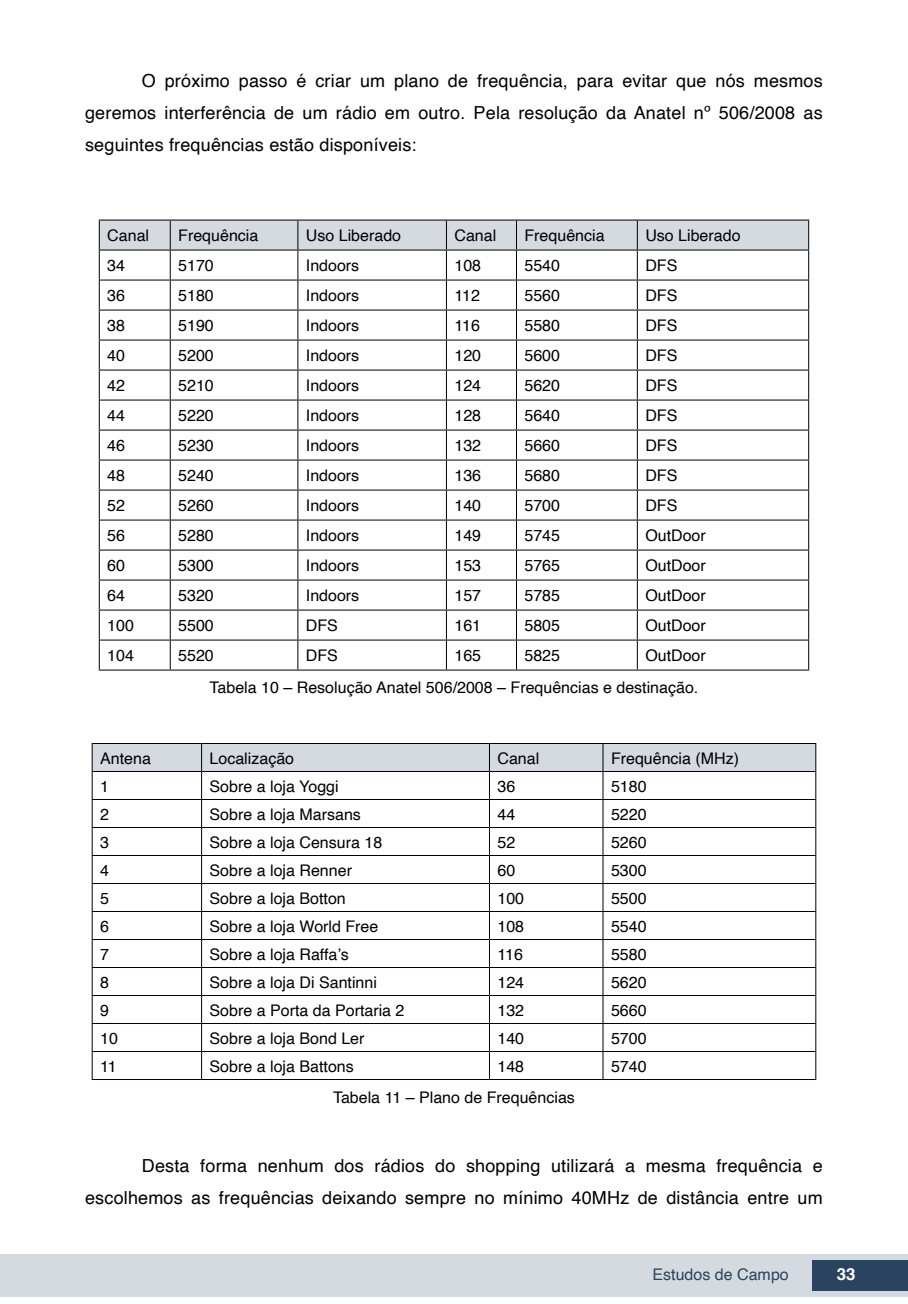
<style>
.page{position:relative;width:908px;height:1304px;background:#fff}
.page>*{position:absolute;margin:0;border:0;box-sizing:border-box;transform-origin:0 0}
.txt{font:18px/32px "Helvetica";letter-spacing:.01em;color:#000;text-align:justify}
.t1{font:700 16.8px "Helvetica";color:#fff}
.tab_txt{font:16px "Helvetica";color:#000}
.imagens_graf_tab{font:16px "Helvetica";color:#000}
.t2{font:16px "Helvetica";color:#2a435e}
</style>
<div class="page">
<div style="left:0;top:1254px;width:906px;height:43px;background:#d4dadf"></div>
<div style="left:812px;top:1261px;width:95px;height:30px;background:#2a435e"></div>
<hr style="left:99px;top:670px;width:71px;height:1px;background:#000">
<hr style="left:170px;top:670px;width:128px;height:1px;background:#000">
<hr style="left:298px;top:670px;width:148px;height:1px;background:#000">
<hr style="left:446px;top:670px;width:70px;height:1px;background:#000">
<hr style="left:516px;top:670px;width:121px;height:1px;background:#000">
<hr style="left:637px;top:670px;width:171px;height:1px;background:#000">
<svg style="left:99px;top:220px;width:709px;height:450px"></svg>
<svg style="left:92px;top:743px;width:723px;height:336px"></svg>
<hr style="left:92px;top:1079px;width:109px;height:1px;background:#000">
<hr style="left:201px;top:1079px;width:288px;height:1px;background:#000">
<hr style="left:489px;top:1079px;width:113px;height:1px;background:#000">
<hr style="left:602px;top:1079px;width:213px;height:1px;background:#000">
<p class="txt" style="left:85px;top:65px;width:738px;text-indent:57px">O próximo passo é criar um plano de frequência, para evitar que nós mesmos geremos interferência de um rádio em outro. Pela resolução da Anatel nº 506/2008 as seguintes frequências estão disponíveis:</p>
<p class="tab_txt" style="left:107px;top:223px;width:43px">Canal</p>
<p class="tab_txt" style="left:178px;top:223px;width:82px">Frequência</p>
<p class="tab_txt" style="left:306px;top:223px;width:97px">Uso Liberado</p>
<p class="tab_txt" style="left:454px;top:223px;width:43px">Canal</p>
<p class="tab_txt" style="left:524px;top:223px;width:82px">Frequência</p>
<p class="tab_txt" style="left:645px;top:223px;width:97px">Uso Liberado</p>
<p class="tab_txt" style="left:107px;top:253px;width:19px">34</p>
<p class="tab_txt" style="left:178px;top:253px;width:37px">5170</p>
<p class="tab_txt" style="left:306px;top:253px;width:55px">Indoors</p>
<p class="tab_txt" style="left:454px;top:253px;width:28px">108</p>
<p class="tab_txt" style="left:524px;top:253px;width:37px">5540</p>
<p class="tab_txt" style="left:645px;top:253px;width:33px">DFS</p>
<p class="tab_txt" style="left:107px;top:283px;width:19px">36</p>
<p class="tab_txt" style="left:178px;top:283px;width:37px">5180</p>
<p class="tab_txt" style="left:306px;top:283px;width:55px">Indoors</p>
<p class="tab_txt" style="left:454px;top:283px;width:27px">112</p>
<p class="tab_txt" style="left:524px;top:283px;width:37px">5560</p>
<p class="tab_txt" style="left:645px;top:283px;width:33px">DFS</p>
<p class="tab_txt" style="left:107px;top:313px;width:19px">38</p>
<p class="tab_txt" style="left:178px;top:313px;width:37px">5190</p>
<p class="tab_txt" style="left:306px;top:313px;width:55px">Indoors</p>
<p class="tab_txt" style="left:454px;top:313px;width:27px">116</p>
<p class="tab_txt" style="left:524px;top:313px;width:37px">5580</p>
<p class="tab_txt" style="left:645px;top:313px;width:33px">DFS</p>
<p class="tab_txt" style="left:107px;top:343px;width:19px">40</p>
<p class="tab_txt" style="left:178px;top:343px;width:37px">5200</p>
<p class="tab_txt" style="left:306px;top:343px;width:55px">Indoors</p>
<p class="tab_txt" style="left:454px;top:343px;width:28px">120</p>
<p class="tab_txt" style="left:524px;top:343px;width:37px">5600</p>
<p class="tab_txt" style="left:645px;top:343px;width:33px">DFS</p>
<p class="tab_txt" style="left:107px;top:373px;width:19px">42</p>
<p class="tab_txt" style="left:178px;top:373px;width:37px">5210</p>
<p class="tab_txt" style="left:306px;top:373px;width:55px">Indoors</p>
<p class="tab_txt" style="left:454px;top:373px;width:28px">124</p>
<p class="tab_txt" style="left:524px;top:373px;width:37px">5620</p>
<p class="tab_txt" style="left:645px;top:373px;width:33px">DFS</p>
<p class="tab_txt" style="left:107px;top:403px;width:19px">44</p>
<p class="tab_txt" style="left:178px;top:403px;width:37px">5220</p>
<p class="tab_txt" style="left:306px;top:403px;width:55px">Indoors</p>
<p class="tab_txt" style="left:454px;top:403px;width:28px">128</p>
<p class="tab_txt" style="left:524px;top:403px;width:37px">5640</p>
<p class="tab_txt" style="left:645px;top:403px;width:33px">DFS</p>
<p class="tab_txt" style="left:107px;top:433px;width:19px">46</p>
<p class="tab_txt" style="left:178px;top:433px;width:37px">5230</p>
<p class="tab_txt" style="left:306px;top:433px;width:55px">Indoors</p>
<p class="tab_txt" style="left:454px;top:433px;width:28px">132</p>
<p class="tab_txt" style="left:524px;top:433px;width:37px">5660</p>
<p class="tab_txt" style="left:645px;top:433px;width:33px">DFS</p>
<p class="tab_txt" style="left:107px;top:463px;width:19px">48</p>
<p class="tab_txt" style="left:178px;top:463px;width:37px">5240</p>
<p class="tab_txt" style="left:306px;top:463px;width:55px">Indoors</p>
<p class="tab_txt" style="left:454px;top:463px;width:28px">136</p>
<p class="tab_txt" style="left:524px;top:463px;width:37px">5680</p>
<p class="tab_txt" style="left:645px;top:463px;width:33px">DFS</p>
<p class="tab_txt" style="left:107px;top:493px;width:19px">52</p>
<p class="tab_txt" style="left:178px;top:493px;width:37px">5260</p>
<p class="tab_txt" style="left:306px;top:493px;width:55px">Indoors</p>
<p class="tab_txt" style="left:454px;top:493px;width:28px">140</p>
<p class="tab_txt" style="left:524px;top:493px;width:37px">5700</p>
<p class="tab_txt" style="left:645px;top:493px;width:33px">DFS</p>
<p class="tab_txt" style="left:107px;top:523px;width:19px">56</p>
<p class="tab_txt" style="left:178px;top:523px;width:37px">5280</p>
<p class="tab_txt" style="left:306px;top:523px;width:55px">Indoors</p>
<p class="tab_txt" style="left:454px;top:523px;width:28px">149</p>
<p class="tab_txt" style="left:524px;top:523px;width:37px">5745</p>
<p class="tab_txt" style="left:645px;top:523px;width:62px">OutDoor</p>
<p class="tab_txt" style="left:107px;top:553px;width:19px">60</p>
<p class="tab_txt" style="left:178px;top:553px;width:37px">5300</p>
<p class="tab_txt" style="left:306px;top:553px;width:55px">Indoors</p>
<p class="tab_txt" style="left:454px;top:553px;width:28px">153</p>
<p class="tab_txt" style="left:524px;top:553px;width:37px">5765</p>
<p class="tab_txt" style="left:645px;top:553px;width:62px">OutDoor</p>
<p class="tab_txt" style="left:107px;top:583px;width:19px">64</p>
<p class="tab_txt" style="left:178px;top:583px;width:37px">5320</p>
<p class="tab_txt" style="left:306px;top:583px;width:55px">Indoors</p>
<p class="tab_txt" style="left:454px;top:583px;width:28px">157</p>
<p class="tab_txt" style="left:524px;top:583px;width:37px">5785</p>
<p class="tab_txt" style="left:645px;top:583px;width:62px">OutDoor</p>
<p class="tab_txt" style="left:107px;top:613px;width:28px">100</p>
<p class="tab_txt" style="left:178px;top:613px;width:37px">5500</p>
<p class="tab_txt" style="left:306px;top:613px;width:33px">DFS</p>
<p class="tab_txt" style="left:454px;top:613px;width:28px">161</p>
<p class="tab_txt" style="left:524px;top:613px;width:37px">5805</p>
<p class="tab_txt" style="left:645px;top:613px;width:62px">OutDoor</p>
<p class="tab_txt" style="left:107px;top:643px;width:28px">104</p>
<p class="tab_txt" style="left:178px;top:643px;width:37px">5520</p>
<p class="tab_txt" style="left:306px;top:643px;width:33px">DFS</p>
<p class="tab_txt" style="left:454px;top:643px;width:28px">165</p>
<p class="tab_txt" style="left:524px;top:643px;width:37px">5825</p>
<p class="tab_txt" style="left:645px;top:643px;width:62px">OutDoor</p>
<p class="imagens_graf_tab" style="left:209px;top:675px;width:490px">Tabela 10 – Resolução Anatel 506/2008 – Frequências e destinação.</p>
<p class="tab_txt" style="left:100px;top:746px;width:52px">Antena</p>
<p class="tab_txt" style="left:209px;top:746px;width:86px">Localização</p>
<p class="tab_txt" style="left:497px;top:746px;width:43px">Canal</p>
<p class="tab_txt" style="left:610px;top:746px;width:130px">Frequência (MHz)</p>
<p class="tab_txt" style="left:100px;top:774px;width:10px">1</p>
<p class="tab_txt" style="left:209px;top:774px;width:130px">Sobre a loja Yoggi</p>
<p class="tab_txt" style="left:497px;top:774px;width:19px">36</p>
<p class="tab_txt" style="left:610px;top:774px;width:37px">5180</p>
<p class="tab_txt" style="left:100px;top:802px;width:10px">2</p>
<p class="tab_txt" style="left:209px;top:802px;width:153px">Sobre a loja Marsans</p>
<p class="tab_txt" style="left:497px;top:802px;width:19px">44</p>
<p class="tab_txt" style="left:610px;top:802px;width:37px">5220</p>
<p class="tab_txt" style="left:100px;top:830px;width:10px">3</p>
<p class="tab_txt" style="left:209px;top:830px;width:174px">Sobre a loja Censura 18</p>
<p class="tab_txt" style="left:497px;top:830px;width:19px">52</p>
<p class="tab_txt" style="left:610px;top:830px;width:37px">5260</p>
<p class="tab_txt" style="left:100px;top:858px;width:10px">4</p>
<p class="tab_txt" style="left:209px;top:858px;width:144px">Sobre a loja Renner</p>
<p class="tab_txt" style="left:497px;top:858px;width:19px">60</p>
<p class="tab_txt" style="left:610px;top:858px;width:37px">5300</p>
<p class="tab_txt" style="left:100px;top:886px;width:10px">5</p>
<p class="tab_txt" style="left:209px;top:886px;width:138px">Sobre a loja Botton</p>
<p class="tab_txt" style="left:497px;top:886px;width:28px">100</p>
<p class="tab_txt" style="left:610px;top:886px;width:37px">5500</p>
<p class="tab_txt" style="left:100px;top:914px;width:10px">6</p>
<p class="tab_txt" style="left:209px;top:914px;width:170px">Sobre a loja World Free</p>
<p class="tab_txt" style="left:497px;top:914px;width:28px">108</p>
<p class="tab_txt" style="left:610px;top:914px;width:37px">5540</p>
<p class="tab_txt" style="left:100px;top:942px;width:10px">7</p>
<p class="tab_txt" style="left:209px;top:942px;width:141px">Sobre a loja Raffa’s</p>
<p class="tab_txt" style="left:497px;top:942px;width:27px">116</p>
<p class="tab_txt" style="left:610px;top:942px;width:37px">5580</p>
<p class="tab_txt" style="left:100px;top:970px;width:10px">8</p>
<p class="tab_txt" style="left:209px;top:970px;width:169px">Sobre a loja Di Santinni</p>
<p class="tab_txt" style="left:497px;top:970px;width:28px">124</p>
<p class="tab_txt" style="left:610px;top:970px;width:37px">5620</p>
<p class="tab_txt" style="left:100px;top:998px;width:10px">9</p>
<p class="tab_txt" style="left:209px;top:998px;width:196px">Sobre a Porta da Portaria 2</p>
<p class="tab_txt" style="left:497px;top:998px;width:28px">132</p>
<p class="tab_txt" style="left:610px;top:998px;width:37px">5660</p>
<p class="tab_txt" style="left:100px;top:1026px;width:19px">10</p>
<p class="tab_txt" style="left:209px;top:1026px;width:156px">Sobre a loja Bond Ler</p>
<p class="tab_txt" style="left:497px;top:1026px;width:28px">140</p>
<p class="tab_txt" style="left:610px;top:1026px;width:37px">5700</p>
<p class="tab_txt" style="left:100px;top:1054px;width:18px">11</p>
<p class="tab_txt" style="left:209px;top:1054px;width:146px">Sobre a loja Battons</p>
<p class="tab_txt" style="left:497px;top:1054px;width:28px">148</p>
<p class="tab_txt" style="left:610px;top:1054px;width:37px">5740</p>
<p class="imagens_graf_tab" style="left:333px;top:1085px;width:243px">Tabela 11 – Plano de Frequências</p>
<p class="txt" style="left:85px;top:1150px;width:738px;text-align:right">Desta forma nenhum dos rádios do shopping utilizará a mesma frequência e escolhemos as frequências deixando sempre no mínimo 40MHz de distância entre um</p>
<p class="t2" style="left:652px;top:1262px;width:138px">Estudos de Campo</p>
<p class="t1" style="left:836px;top:1264px;width:20px">33</p>
</div>
